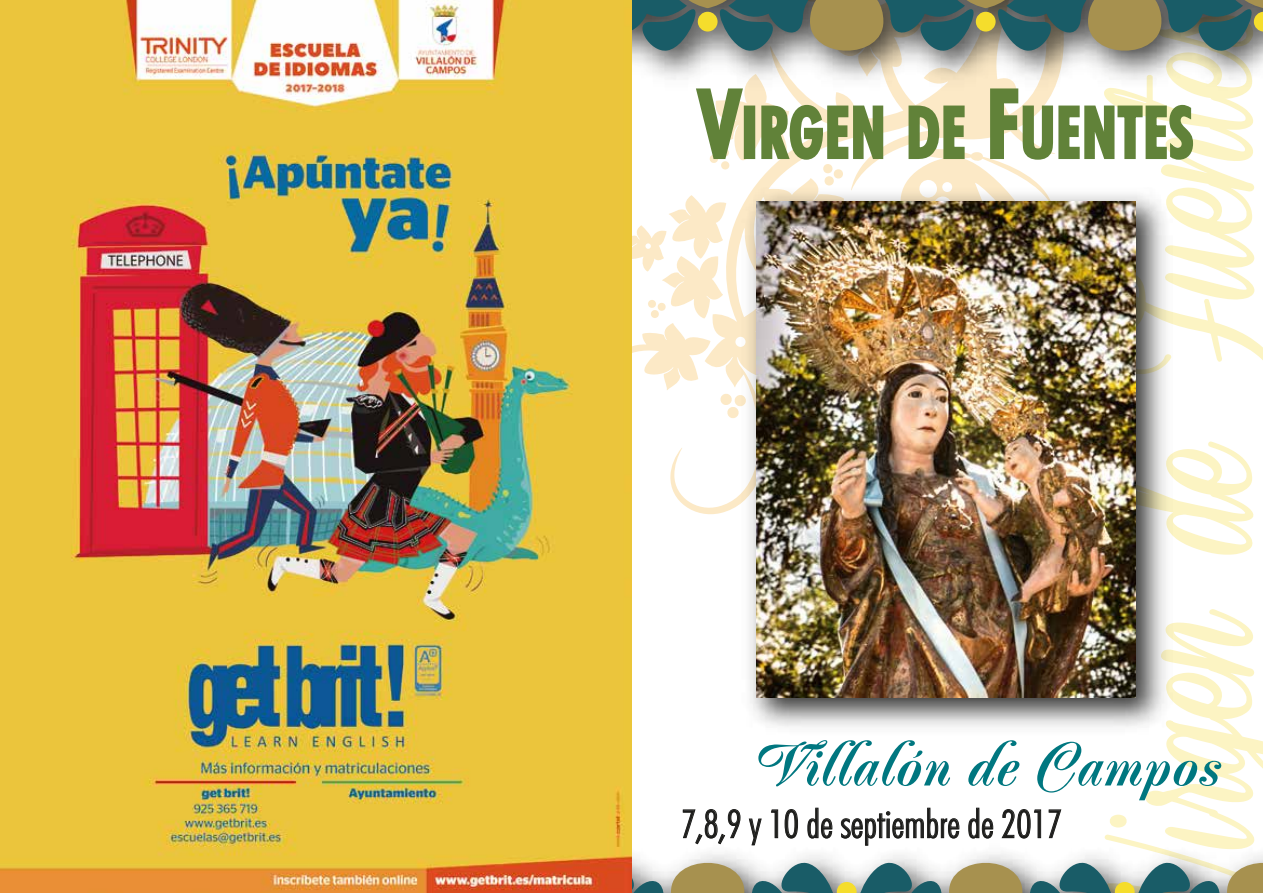
<style>
.page{position:relative;width:1263px;height:893px;background:#fff}
.page>*{position:absolute;margin:0;border:0;box-sizing:border-box;transform-origin:0 0}
.t1{font:159.15px "Coneria Script Demo";color:#fcf4c3;scale:.74 1}
.t2{font:700 condensed 71.85px "Futura BT";letter-spacing:.015em;color:#618239;scale:.88 1}
.t3{font:500 57px "Poppl Exquisit";letter-spacing:.03em;color:#007780;scale:1.11 1}
.t4{font:300 condensed 39px "Futura BT";color:#1d1d1b}
.s1{font-size:95.85px}
</style>
<div class="page">
<svg style="left:1186px;top:441px;width:68px;height:114px"></svg>
<img style="left:717px;top:376px;width:469px;height:231px">
<img style="left:756px;top:376px;width:380px;height:231px">
<img style="left:631px;top:607px;width:632px;height:286px">
<img style="left:631px;top:0;width:632px;height:376px">
<img style="left:0;top:0;width:631px;height:893px">
<h1 class="t1" style="left:1101px;top:913px;width:1224px;rotate:-90deg">Virgen de Fuentes</h1>
<h2 class="t2" style="left:699px;top:89px;width:563px"><span class="s1">V</span>IRGEN DE <span class="s1">F</span>UENTES</h2>
<h3 class="t3" style="left:748px;top:731px;width:424px">Villalón de Campos</h3>
<p class="t4" style="left:681px;top:800px;width:382px">7,8,9 y 10 de septiembre de 2017</p>
</div>
